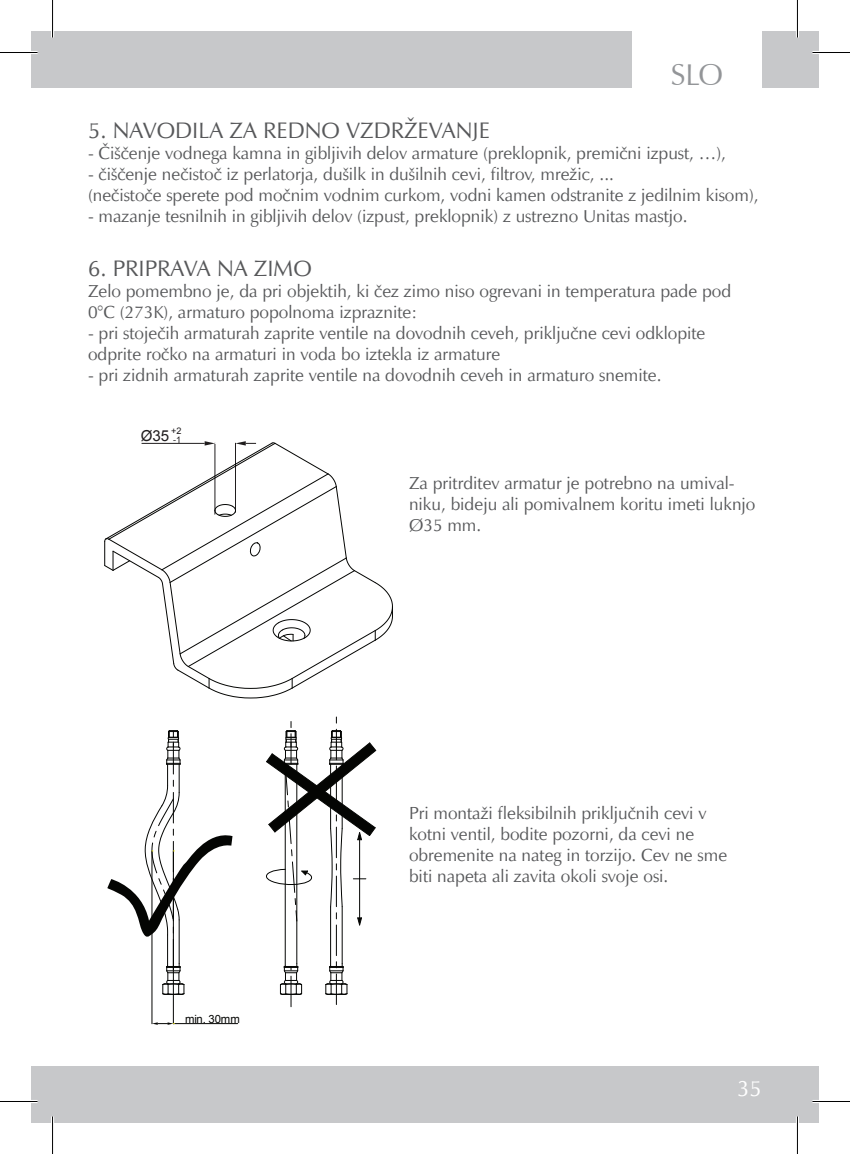
<style>
.page{position:relative;width:850px;height:1154px;background:#fff}
.page>*{position:absolute;margin:0;border:0;box-sizing:border-box;transform-origin:0 0}
.t1{font:30px "Zapf Humanist 601 BT";color:#939598}
.t2{font:22.5px "Zapf Humanist 601 TL";color:#57585a}
.t3{font:22.5px "Zapf Humanist 601 TL";color:#fff}
.t4{font:17.5px/21px "Zapf Humanist 601 TL";color:#57585a}
.t5{font:15px "Arial";color:#201d1e}
.t6{font:11.25px "Arial";color:#040503}
.t7{font:9px "Arial";color:#201d1e}
</style>
<div class="page">
<div style="left:31px;top:1066px;width:787px;height:57px;background:#c7c8ca"></div>
<div style="left:31px;top:31px;width:787px;height:57px;background:#c7c8ca"></div>
<div style="left:631px;top:31px;width:130px;height:57px;background:#fff"></div>
<svg style="left:104px;top:441px;width:289px;height:258px"></svg>
<svg style="left:266px;top:716px;width:110px;height:291px"></svg>
<hr style="left:151px;top:851px;width:1px;height:173px;background:#040503">
<hr style="left:173px;top:851px;width:1px;height:173px;background:#040503">
<hr style="left:173px;top:1023px;width:64px;height:1px;background:#040503">
<svg style="left:107px;top:730px;width:125px;height:265px"></svg>
<svg style="left:152px;top:1022px;width:22px;height:3px"></svg>
<hr style="left:0;top:51px;width:38px;height:3px;background:#fff">
<hr style="left:812px;top:51px;width:37px;height:3px;background:#fff">
<hr style="left:0;top:1100px;width:38px;height:3px;background:#fff">
<hr style="left:812px;top:1100px;width:37px;height:3px;background:#fff">
<hr style="left:51px;top:0;width:3px;height:38px;background:#fff">
<hr style="left:51px;top:1116px;width:3px;height:38px;background:#fff">
<hr style="left:795px;top:0;width:3px;height:38px;background:#fff">
<hr style="left:795px;top:1116px;width:3px;height:38px;background:#fff">
<hr style="left:0;top:52px;width:38px;height:1px;background:#000">
<hr style="left:812px;top:52px;width:37px;height:1px;background:#000">
<hr style="left:0;top:1101px;width:38px;height:1px;background:#000">
<hr style="left:812px;top:1101px;width:37px;height:1px;background:#000">
<hr style="left:52px;top:0;width:1px;height:38px;background:#000">
<hr style="left:52px;top:1116px;width:1px;height:38px;background:#000">
<hr style="left:796px;top:0;width:1px;height:38px;background:#000">
<hr style="left:796px;top:1116px;width:1px;height:38px;background:#000">
<h1 class="t1" style="left:670px;top:56px;width:54px">SLO</h1>
<p class="t2" style="left:88px;top:116px;width:56px">5. Navodila</p>
<p class="t2" style="left:229px;top:116px;width:64px">za redno</p>
<p class="t2" style="left:346px;top:116px;width:16px">vzd</p>
<p class="t2" style="left:390px;top:116px;width:27px">rževanje</p>
<p class="t4" style="left:88px;top:142px;width:639px">- Čiščenje vodnega kamna in gibljivih delov armature (preklopnik, premični izpust, …),</p>
<p class="t4" style="left:88px;top:163px;width:671px">- čiščenje nečistoč iz perlatorja, dušilk in dušilnih cevi, filtrov, mrežic, ...<br>(nečistoče sperete pod močnim vodnim curkom, vodni kamen odstranite z jedilnim kisom),</p>
<p class="t4" style="left:88px;top:205px;width:600px">- mazanje tesnilnih in gibljivih delov (izpust, preklopnik) z ustrezno Unitas mastjo.</p>
<p class="t2" style="left:88px;top:254px;width:97px">6. Priprava</p>
<p class="t2" style="left:217px;top:254px;width:53px">na zimo</p>
<p class="t4" style="left:88px;top:280px;width:644px">Zelo pomembno je, da pri objektih, ki čez zimo niso ogrevani in temperatura pade pod<br>0°C (273K), armaturo popolnoma izpraznite:</p>
<p class="t4" style="left:88px;top:322px;width:618px">- pri stoječih armaturah zaprite ventile na dovodnih ceveh, priključne cevi odklopite odprite ročko na armaturi in voda bo iztekla iz armature</p>
<p class="t4" style="left:88px;top:364px;width:574px">- pri zidnih armaturah zaprite ventile na dovodnih ceveh in armaturo snemite.</p>
<p class="t5" style="left:141px;top:425px;width:42px">Ø35 <sup>+2</sup></p>
<p class="t7" style="left:173px;top:434px;width:10px">-1</p>
<p class="t6" style="left:185px;top:1012px;width:56px">min. 30mm</p>
<p class="t4" style="left:409px;top:472px;width:348px">Za pritrditev armatur je potrebno na umival&shy;niku, bideju ali pomivalnem koritu imeti luknjo<br>Ø35 mm.</p>
<p class="t4" style="left:409px;top:803px;width:319px">Pri montaži fleksibilnih priključnih cevi v kotni ventil, bodite pozorni, da cevi ne obremenite na nateg in torzijo. Cev ne sme biti napeta ali zavita okoli svoje osi.</p>
<p class="t3" style="left:736px;top:1074px;width:26px">35</p>
</div>
